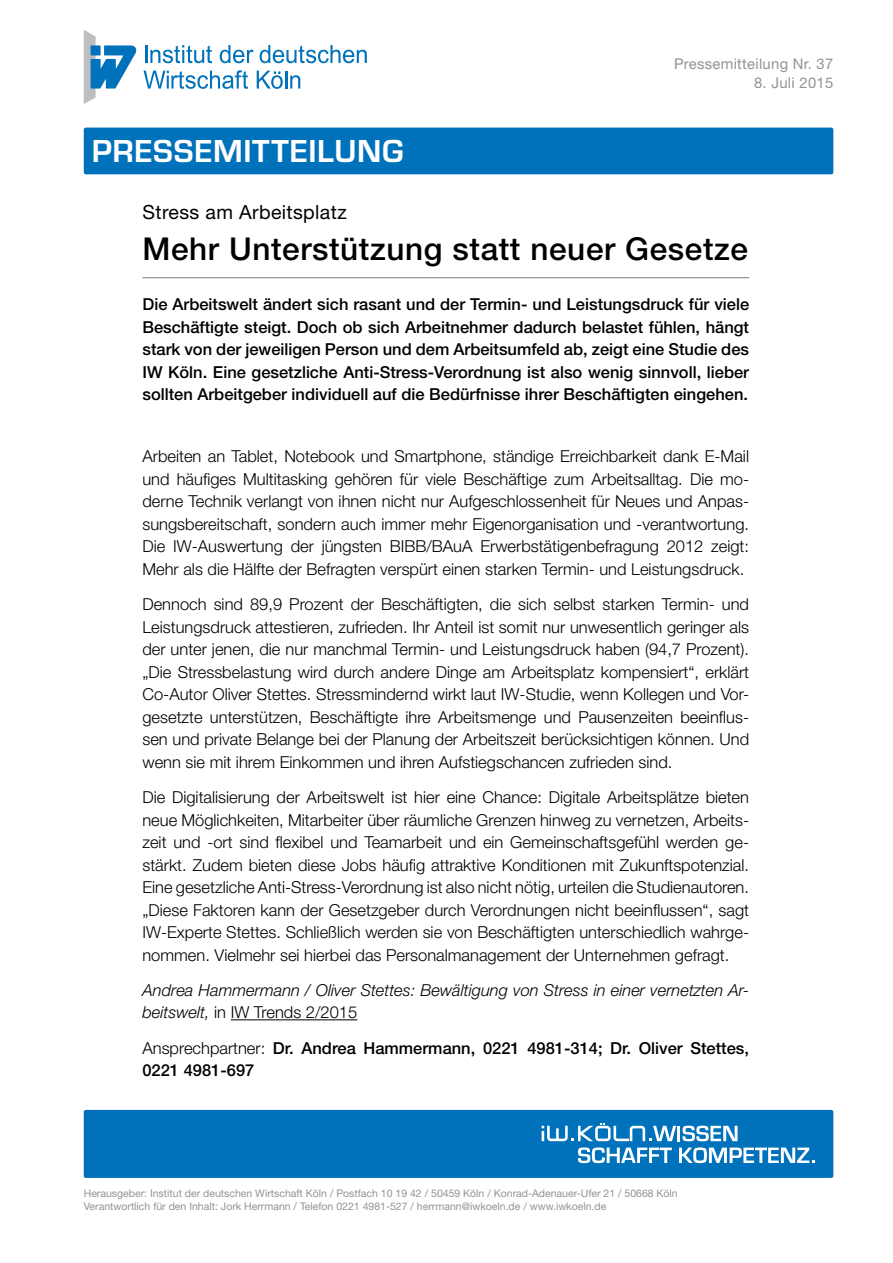
<style>
.page{position:relative;width:893px;height:1263px;background:#fff}
.page>*{position:absolute;margin:0;border:0;box-sizing:border-box;transform-origin:0 0}
.t1{font:700 33px "Eurostile";letter-spacing:.02em;color:#fff}
.t2{font:500 31.5px "Helvetica Neue LT Std";letter-spacing:.02em;color:#000}
.t3{font:19.5px "Helvetica Neue LT Std";letter-spacing:.02em;color:#000}
.t4{font:300 16.5px/22.5px "Helvetica Neue LT Std";color:#000;text-align:justify}
.t5{font:500 16.5px/22.5px "Helvetica Neue LT Std";color:#000;text-align:justify}
.t6{font:italic 300 16.5px/22.5px "Helvetica Neue LT Std";color:#000}
.t7{font:14.85px "Helvetica Neue LT Std";letter-spacing:.02em;color:#929395}
.t8{font:10.5px/12.6px "Helvetica Neue LT Std";color:#929395}
.s1{font-style:normal}
.s2{font-weight:300}
</style>
<div class="page">
<div style="left:84px;top:128px;width:749px;height:46px;background:#0072bc;border-radius:2px"></div>
<hr style="left:142px;top:277px;width:607px;height:1px;background:#77787b">
<hr style="left:231px;top:1019px;width:126px;height:1px;background:#000">
<div style="left:84px;top:1110px;width:749px;height:68px;background:#0072bc;border-radius:2px"></div>
<hr style="left:677px;top:1126px;width:3px;height:15px;background:#fff">
<svg style="left:682px;top:1126px;width:55px;height:15px"></svg>
<svg style="left:578px;top:1147px;width:94px;height:16px"></svg>
<svg style="left:679px;top:1147px;width:136px;height:16px"></svg>
<svg style="left:542px;top:1123px;width:134px;height:18px"></svg>
<svg style="left:145px;top:45px;width:67px;height:18px"></svg>
<svg style="left:220px;top:45px;width:34px;height:18px"></svg>
<svg style="left:260px;top:45px;width:107px;height:18px"></svg>
<svg style="left:144px;top:70px;width:104px;height:19px"></svg>
<svg style="left:257px;top:71px;width:43px;height:18px"></svg>
<svg style="left:84px;top:30px;width:53px;height:74px"></svg>
<h1 class="t1" style="left:92px;top:133px;width:313px">PRESSEMITTEILUNG</h1>
<p class="t7" style="left:674px;top:55px;width:161px">Pressemitteilung Nr. 37</p>
<p class="t7" style="left:754px;top:74px;width:81px">8. Juli 2015</p>
<p class="t3" style="left:142px;top:201px;width:206px">Stress am Arbeitsplatz</p>
<h2 class="t2" style="left:142px;top:230px;width:607px">Mehr Unterstützung statt neuer Gesetze</h2>
<p class="t5" style="left:142px;top:293px;width:608px">Die Arbeitswelt ändert sich rasant und der Termin- und Leistungsdruck für viele Beschäftigte steigt. Doch ob sich Arbeitnehmer dadurch belastet fühlen, hängt stark von der jeweiligen Person und dem Arbeitsumfeld ab, zeigt eine Studie des IW Köln. Eine gesetzliche Anti-Stress-Verordnung ist also wenig sinnvoll, lieber sollten Arbeitgeber individuell auf die Bedürfnisse ihrer Beschäftigten eingehen.</p>
<p class="t4" style="left:142px;top:445px;width:608px">Arbeiten an Tablet, Notebook und Smartphone, ständige Erreichbarkeit dank E-Mail und häufiges Multitasking gehören für viele Beschäftige zum Arbeitsalltag. Die mo&shy;derne Technik verlangt von ihnen nicht nur Aufgeschlossenheit für Neues und Anpas&shy;sungsbereitschaft, sondern auch immer mehr Eigenorganisation und -verantwortung.<br>Die IW-Auswertung der jüngsten BIBB/BAuA Erwerbstätigenbefragung 2012 zeigt:<br>Mehr als die Hälfte der Befragten verspürt einen starken Termin- und Leistungsdruck.</p>
<p class="t4" style="left:142px;top:593px;width:608px">Dennoch sind 89,9 Prozent der Beschäftigten, die sich selbst starken Termin- und Leistungsdruck attestieren, zufrieden. Ihr Anteil ist somit nur unwesentlich geringer als der unter jenen, die nur manchmal Termin- und Leistungsdruck haben (94,7 Prozent). „Die Stressbelastung wird durch andere Dinge am Arbeitsplatz kompensiert“, erklärt Co-Autor Oliver Stettes. Stressmindernd wirkt laut IW-Studie, wenn Kollegen und Vor&shy;gesetzte unterstützen, Beschäftigte ihre Arbeitsmenge und Pausenzeiten beeinflus&shy;sen und private Belange bei der Planung der Arbeitszeit berücksichtigen können. Und wenn sie mit ihrem Einkommen und ihren Aufstiegschancen zufrieden sind.</p>
<p class="t4" style="left:142px;top:785px;width:608px">Die Digitalisierung der Arbeitswelt ist hier eine Chance: Digitale Arbeitsplätze bieten neue Möglichkeiten, Mitarbeiter über räumliche Grenzen hinweg zu vernetzen, Arbeits&shy;zeit und -ort sind flexibel und Teamarbeit und ein Gemeinschaftsgefühl werden ge&shy;stärkt. Zudem bieten diese Jobs häufig attraktive Konditionen mit Zukunftspotenzial.<br>Eine gesetzliche Anti-Stress-Verordnung ist also nicht nötig, urteilen die Studienautoren. „Diese Faktoren kann der Gesetzgeber durch Verordnungen nicht beeinflussen“, sagt IW-Experte Stettes. Schließlich werden sie von Beschäftigten unterschiedlich wahrge&shy;nommen. Vielmehr sei hierbei das Personalmanagement der Unternehmen gefragt.</p>
<p class="t6" style="left:142px;top:978px;width:608px">Andrea Hammermann / Oliver Stettes: Bewältigung von Stress in einer vernetzten Ar&shy;beitswelt, <span class="s1">in IW Trends 2/2015</span></p>
<p class="t5" style="left:142px;top:1036px;width:608px"><span class="s2">Ansprechpartner:</span> Dr. Andrea Hammermann, 0221 4981-314; Dr. Oliver Stettes,<br>0221 4981-697</p>
<p class="t8" style="left:84px;top:1187px;width:596px">Herausgeber: Institut der deutschen Wirtschaft Köln / Postfach 10 19 42 / 50459 Köln / Konrad-Adenauer-Ufer 21 / 50668 Köln<br>Verantwortlich für den Inhalt: Jork Herrmann / Telefon 0221 4981-527 / herrmann@iwkoeln.de / www.iwkoeln.de</p>
</div>
